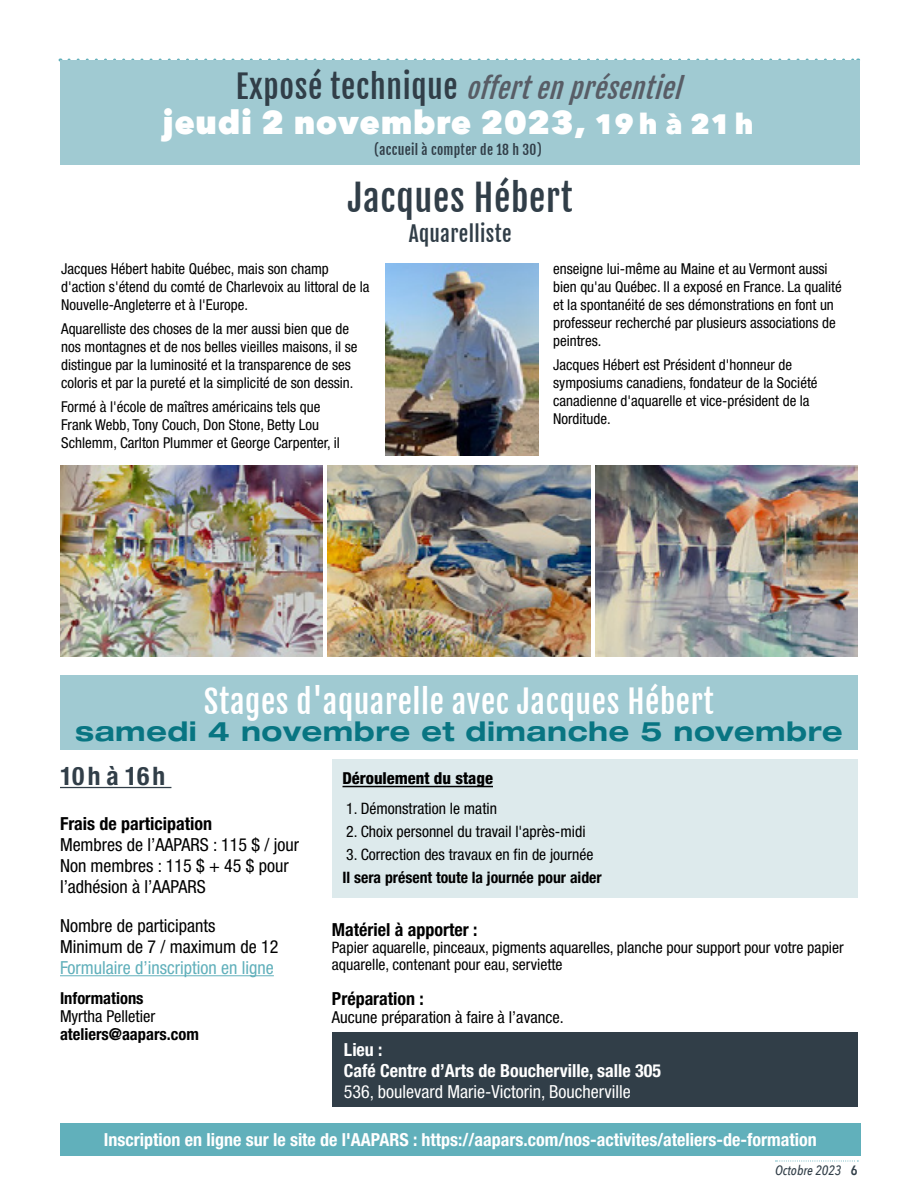
<style>
.page{position:relative;width:918px;height:1188px;background:#fff}
.page>*{position:absolute;margin:0;border:0;box-sizing:border-box;transform-origin:0 0}
.t1{font:36px "Fjalla One";letter-spacing:.02em;color:#313e48}
.t2{font:800 32.55px "Avenir Next";letter-spacing:.02em;color:#fff}
.t3{font:31.5px "Fjalla One";letter-spacing:.02em;color:#fff}
.t4{font:700 expanded 27px "Helvetica Neue LT Pro";letter-spacing:.02em;color:#087582}
.t5{font:italic 27px "Fjalla One";color:#585d66}
.t6{font:700 condensed 25.5px "Helvetica Neue LT Pro";letter-spacing:.06em;color:#313e48}
.t7{font:21px "Fjalla One";letter-spacing:.02em;color:#313e48}
.t8{font:700 condensed 18px/21px "Helvetica Neue LT Pro";color:#fff}
.t9{font:condensed 18px/21px "Helvetica Neue LT Pro";color:#000}
.t10{font:700 condensed 18px "Helvetica Neue LT Pro";color:#000}
.t11{font:condensed 18px "Helvetica Neue LT Pro";color:#fff}
.t12{font:condensed 18px "Helvetica Neue LT Pro";color:#61b0bb}
.t13{font:condensed 16.5px "Helvetica Neue LT Pro";color:#000}
.t14{font:700 condensed 16.5px "Helvetica Neue LT Pro";color:#000}
.t15{font:800 condensed 16.5px "Helvetica Neue LT Pro";color:#000}
.t16{font:condensed 15.75px/17.2px "Helvetica Neue LT Pro";color:#000}
.t17{font:700 condensed 15.75px "Helvetica Neue LT Pro";color:#000}
.t18{font:condensed 15px/18px "Helvetica Neue LT Pro";color:#000}
.t19{font:13.5px "Fjalla One";letter-spacing:.02em;color:#313e48}
.t20{font:italic 500 13.5px "Avenir Next Condensed";color:#313e48}
.s1{font-style:normal;font-size:31.5px;color:#313e48}
.s2{font-size:28.05px}
.s3{font-weight:600;font-style:normal}
</style>
<div class="page">
<svg style="left:775px;top:1161px;width:83px;height:1px"></svg>
<svg style="left:69px;top:58px;width:790px;height:2px"></svg>
<div style="left:333px;top:759px;width:525px;height:139px;background:#ddeaec"></div>
<div style="left:332px;top:1032px;width:526px;height:75px;background:#313e48"></div>
<hr style="left:342px;top:786px;width:151px;height:1px;background:#000">
<div style="left:60px;top:1123px;width:801px;height:33px;background:#61b0bb"></div>
<div style="left:60px;top:60px;width:799px;height:104px;background:#a0cad2"></div>
<div style="left:60px;top:675px;width:798px;height:75px;background:#a0cad2"></div>
<img style="left:385px;top:264px;width:153px;height:191px">
<img style="left:60px;top:466px;width:263px;height:190px">
<img style="left:328px;top:466px;width:262px;height:190px">
<img style="left:595px;top:466px;width:263px;height:190px">
<hr style="left:60px;top:787px;width:111px;height:1px;background:#313e48">
<hr style="left:60px;top:975px;width:214px;height:1px;background:#61b0bb">
<h3 class="t5" style="left:236px;top:72px;width:455px"><span class="s1">E x p o s é t e c h n i q u e</span> offertenprésentiel</h3>
<h2 class="t2" style="left:163px;top:102px;width:592px">jeudi 2 novembre 2023, <span class="s2">19 h à 21 h</span></h2>
<p class="t19" style="left:374px;top:141px;width:169px">(accueil à compter de 18 h 30)</p>
<h1 class="t1" style="left:348px;top:176px;width:226px">Jacques Hébert</h1>
<h3 class="t7" style="left:409px;top:221px;width:105px">Aquarelliste</h3>
<p class="t18" style="left:61px;top:260px;width:310px">Jacques Hébert habite Québec, mais son champ d'action s'étend du comté de Charlevoix au littoral de la<br>Nouvelle-Angleterre et à l'Europe.</p>
<p class="t18" style="left:61px;top:320px;width:298px">Aquarelliste des choses de la mer aussi bien que de nos montagnes et de nos belles vieilles maisons, il se distingue par la luminosité et la transparence de ses coloris et par la pureté et la simplicité de son dessin.</p>
<p class="t18" style="left:61px;top:398px;width:280px">Formé à l'école de maîtres américains tels que<br>Frank Webb, Tony Couch, Don Stone, Betty Lou<br>Schlemm, Carlton Plummer et George Carpenter, il</p>
<p class="t18" style="left:553px;top:260px;width:290px">enseigne lui-même au Maine et au Vermont aussi bien qu'au Québec. Il a exposé en France. La qualité et la spontanéité de ses démonstrations en font un professeur recherché par plusieurs associations de peintres.</p>
<p class="t18" style="left:553px;top:356px;width:266px">Jacques Hébert est Président d'honneur de symposiums canadiens, fondateur de la Société canadienne d'aquarelle et vice-président de la Norditude.</p>
<h3 class="t3" style="left:204px;top:682px;width:511px">Stages d'aquarelle avec Jacques Hébert</h3>
<h3 class="t4" style="left:75px;top:715px;width:769px">samedi 4 novembre et dimanche 5 novembre</h3>
<h3 class="t6" style="left:60px;top:760px;width:107px">10h à 16h</h3>
<p class="t10" style="left:60px;top:813px;width:154px">Frais de participation</p>
<p class="t9" style="left:60px;top:834px;width:241px">Membres de l’AAPARS : 115 $ / jour<br>Non membres : 115 $ + 45 $ pour l’adhésion à l’AAPARS</p>
<p class="t9" style="left:60px;top:915px;width:220px">Nombre de participants<br>Minimum de 7 / maximum de 12</p>
<p class="t12" style="left:60px;top:957px;width:215px">Formulaire d’inscription en ligne</p>
<p class="t14" style="left:60px;top:988px;width:85px">Informations</p>
<p class="t13" style="left:60px;top:1007px;width:97px">Myrtha Pelletier</p>
<p class="t14" style="left:60px;top:1024px;width:140px">ateliers@aapars.com</p>
<p class="t15" style="left:342px;top:768px;width:152px">Déroulement du stage</p>
<p class="t16" style="left:346px;top:799px;width:152px">1. Démonstration le matin</p>
<p class="t16" style="left:346px;top:822px;width:241px">2. Choix personnel du travail l'après-midi</p>
<p class="t16" style="left:346px;top:846px;width:249px">3. Correction des travaux en fin de journée</p>
<p class="t17" style="left:342px;top:868px;width:261px">Il sera présent toute la journée pour aider</p>
<p class="t10" style="left:332px;top:918px;width:147px">Matériel à apporter :</p>
<p class="t16" style="left:332px;top:939px;width:513px">Papier aquarelle, pinceaux, pigments aquarelles, planche pour support pour votre papier aquarelle, contenant pour eau, serviette</p>
<p class="t10" style="left:332px;top:987px;width:93px">Préparation :</p>
<p class="t13" style="left:332px;top:1007px;width:233px">Aucune préparation à faire à l’avance.</p>
<p class="t8" style="left:344px;top:1039px;width:319px">Lieu :<br>Café Centre d’Arts de Boucherville, salle 305</p>
<p class="t11" style="left:344px;top:1081px;width:288px">536, boulevard Marie-Victorin, Boucherville</p>
<p class="t8" style="left:104px;top:1129px;width:714px">Inscription en ligne sur le site de l'AAPARS : https://aapars.com/nos-activites/ateliers-de-formation</p>
<p class="t20" style="left:775px;top:1162px;width:84px">Octobre 2023 <span class="s3">6</span></p>
</div>
